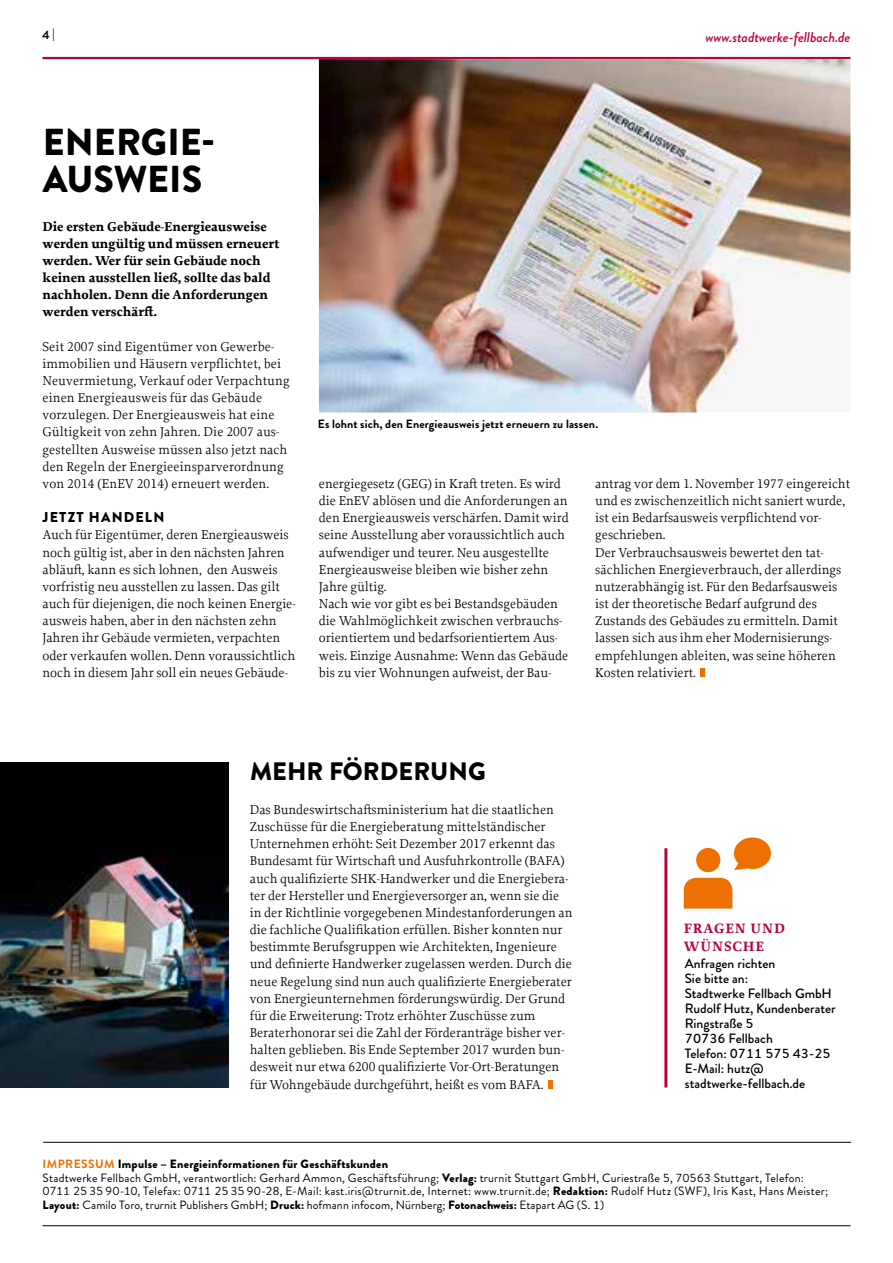
<style>
.page{position:relative;width:893px;height:1263px;background:#fff}
.page>*{position:absolute;margin:0;border:0;box-sizing:border-box;transform-origin:0 0}
.t1{font:900 37.5px/37.5px "Brandon Grotesque";color:#000}
.t2{font:900 25.2px "Brandon Grotesque";color:#000}
.t3{font:italic 500 14.25px "Brandon Grotesque";letter-spacing:-.01em;color:#b70343}
.t4{font:700 14.25px/18px "Proforma";letter-spacing:.06em;color:#b70343}
.t5{font:900 14.25px "Brandon Grotesque";letter-spacing:.08em;color:#000}
.t6{font:13.5px/17.1px "Proforma";color:#000}
.t7{font:700 13.5px/17.1px "Proforma";color:#000}
.t8{font:500 13.5px/15px "Brandon Grotesque";color:#000}
.t9{font:12px/13.5px "Brandon Grotesque";letter-spacing:.02em;color:#000}
.t10{font:700 12px "Brandon Grotesque";letter-spacing:.01em;color:#000}
.s1{font-weight:700;color:#ed7000}
.s2{font-weight:900}
</style>
<div class="page">
<hr style="left:43px;top:57px;width:807px;height:2px;background:#b70343">
<hr style="left:43px;top:1225px;width:807px;height:1px;background:#000">
<img style="left:319px;top:59px;width:531px;height:353px">
<img style="left:0;top:762px;width:229px;height:325px">
<svg style="left:548px;top:1080px;width:4px;height:8px"></svg>
<hr style="left:664px;top:848px;width:3px;height:239px;background:#b70343">
<div style="left:700px;top:668px;width:5px;height:9px;background:#ed7000"></div>
<hr style="left:43px;top:1142px;width:808px;height:1px;background:#000">
<div style="left:696px;top:848px;width:24px;height:24px;background:#ed7000;border-radius:50%"></div>
<svg style="left:684px;top:878px;width:48px;height:30px"></svg>
<svg style="left:734px;top:837px;width:37px;height:33px"></svg>
<p class="t10" style="left:43px;top:27px;width:13px">4 |</p>
<p class="t3" style="left:706px;top:27px;width:146px">www.stadtwerke-fellbach.de</p>
<h1 class="t1" style="left:43px;top:123px;width:174px">ENERGIE-<br>AUSWEIS</h1>
<p class="t7" style="left:43px;top:218px;width:238px">Die ersten Gebäude-Energieausweise werden ungültig und müssen erneuert werden. Wer für sein Gebäude noch keinen ausstellen ließ, sollte das bald nachholen. Denn die Anforderungen werden verschärft.</p>
<p class="t6" style="left:43px;top:337px;width:249px">Seit 2007 sind Eigentümer von Gewerbe&shy;immobilien und Häusern verpflichtet, bei Neuvermietung, Verkauf oder Verpachtung einen Energieausweis für das Gebäude vorzulegen. Der Energieausweis hat eine Gültigkeit von zehn Jahren. Die 2007 aus&shy;gestellten Ausweise müssen also jetzt nach den Regeln der Energieeinsparverordnung von 2014 (EnEV 2014) erneuert werden.</p>
<p class="t5" style="left:43px;top:507px;width:123px">JETZT HANDELN</p>
<p class="t6" style="left:43px;top:526px;width:254px">Auch für Eigentümer, deren Energieausweis noch gültig ist, aber in den nächsten Jahren abläuft, kann es sich lohnen, den Ausweis vorfristig neu ausstellen zu lassen. Das gilt auch für diejenigen, die noch keinen Energie&shy;ausweis haben, aber in den nächsten zehn Jahren ihr Gebäude vermieten, verpachten oder verkaufen wollen. Denn voraussichtlich noch in diesem Jahr soll ein neues Gebäude-</p>
<p class="t10" style="left:318px;top:415px;width:282px">Es lohnt sich, den Energieausweis jetzt erneuern zu lassen.</p>
<p class="t6" style="left:319px;top:475px;width:251px">energiegesetz (GEG) in Kraft treten. Es wird die EnEV ablösen und die Anforderungen an den Energieausweis verschärfen. Damit wird seine Ausstellung aber voraussichtlich auch aufwendiger und teurer. Neu ausgestellte Energieausweise bleiben wie bisher zehn Jahre gültig.<br>Nach wie vor gibt es bei Bestandsgebäuden die Wahlmöglichkeit zwischen verbrauchs&shy;orientiertem und bedarfsorientiertem Aus&shy;weis. Einzige Ausnahme: Wenn das Gebäude bis zu vier Wohnungen aufweist, der Bau-</p>
<p class="t6" style="left:595px;top:475px;width:256px">antrag vor dem 1. November 1977 eingereicht und es zwischenzeitlich nicht saniert wurde, ist ein Bedarfsausweis verpflichtend vor&shy;geschrieben.<br>Der Verbrauchsausweis bewertet den tat&shy;sächlichen Energieverbrauch, der allerdings nutzerabhängig ist. Für den Bedarfsausweis ist der theoretische Bedarf aufgrund des Zustands des Gebäudes zu ermitteln. Damit lassen sich aus ihm eher Modernisierungs&shy;empfehlungen ableiten, was seine höheren Kosten relativiert.</p>
<h2 class="t2" style="left:250px;top:753px;width:237px">MEHR FÖRDERUNG</h2>
<p class="t6" style="left:250px;top:801px;width:324px">Das Bundeswirtschaftsministerium hat die staatlichen Zuschüsse für die Energieberatung mittelständischer Unternehmen erhöht: Seit Dezember 2017 erkennt das Bundesamt für Wirtschaft und Ausfuhrkontrolle (BAFA) auch qualifizierte SHK-Handwerker und die Energiebera&shy;ter der Hersteller und Energieversorger an, wenn sie die in der Richtlinie vorgegebenen Mindestanforderungen an die fachliche Qualifikation erfüllen. Bisher konnten nur bestimmte Berufsgruppen wie Architekten, Ingenieure und definierte Handwerker zugelassen werden. Durch die neue Regelung sind nun auch qualifizierte Energieberater von Energieunternehmen förderungswürdig. Der Grund für die Erweiterung: Trotz erhöhter Zuschüsse zum Beraterhonorar sei die Zahl der Förderanträge bisher ver&shy;halten geblieben. Bis Ende September 2017 wurden bun&shy;desweit nur etwa 6200 qualifizierte Vor-Ort-Beratungen für Wohngebäude durchgeführt, heißt es vom BAFA.</p>
<p class="t4" style="left:684px;top:920px;width:103px">FRAGEN UND<br>WÜNSCHE</p>
<p class="t8" style="left:685px;top:956px;width:152px">Anfragen richten<br>Sie bitte an:<br>Stadtwerke Fellbach GmbH<br>Rudolf Hutz, Kundenberater<br>Ringstraße 5<br>70736 Fellbach<br>Telefon: 0711 575 43-25<br>E-Mail: hutz@ stadtwerke-fellbach.de</p>
<p class="t9" style="left:43px;top:1157px;width:787px"><span class="s1">IMPRESSUM</span> <span class="s2">Impulse – Energieinformationen für Geschäftskunden<br></span>Stadtwerke Fellbach GmbH, verantwortlich: Gerhard Ammon, Geschäftsführung; <span class="s2">Verlag:</span> trurnit Stuttgart GmbH, Curiestraße 5, 70563 Stuttgart, Telefon:<br>0711 253590-10, Telefax: 0711 253590-28, E-Mail: kast.iris@trurnit.de, Internet: www.trurnit.de; <span class="s2">Redaktion:</span> Rudolf Hutz (SWF), Iris Kast, Hans Meister; <span class="s2">Layout:</span> Camilo Toro, trurnit Publishers GmbH; <span class="s2">Druck:</span> hofmann infocom, Nürnberg; <span class="s2">Fotonachweis:</span> Etapart AG (S. 1)</p>
</div>
